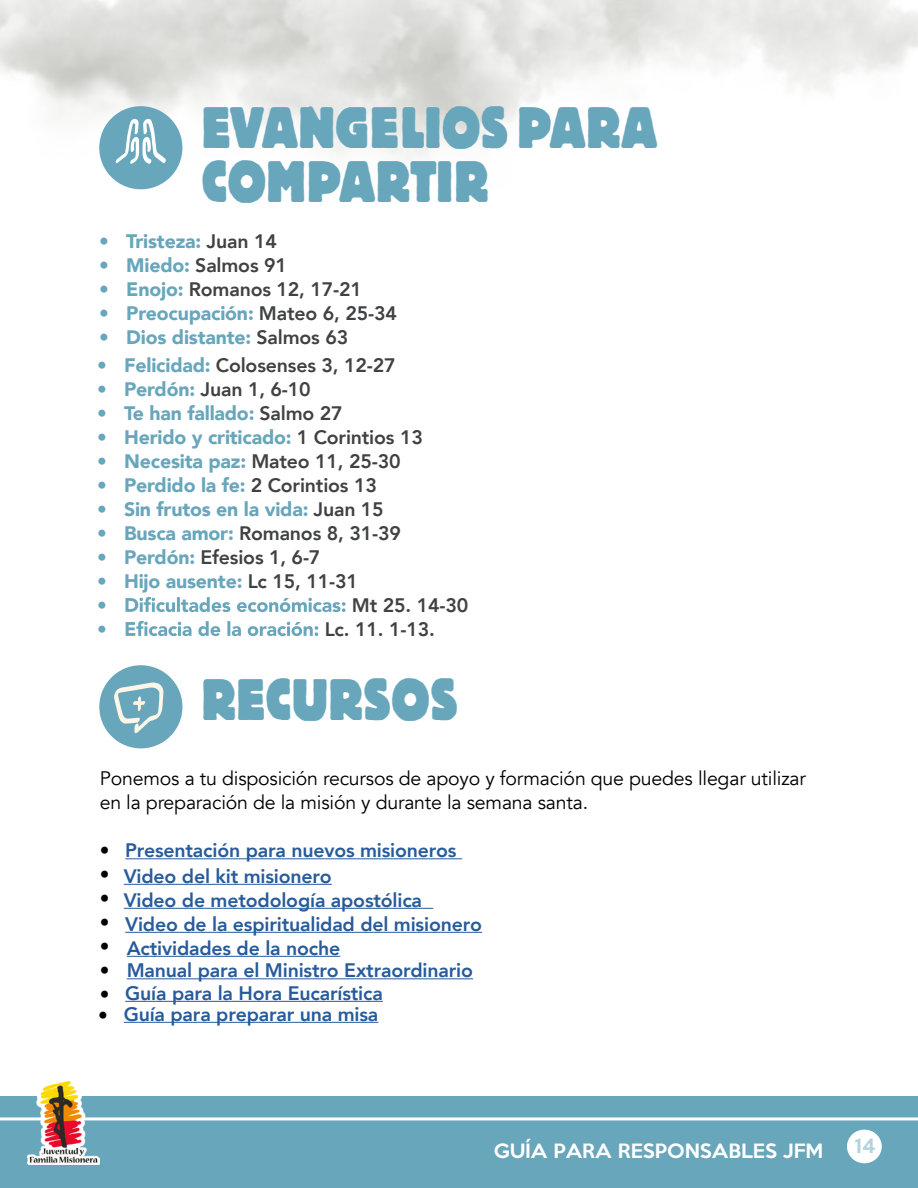
<style>
.page{position:relative;width:918px;height:1188px;background:#fff}
.page>*{position:absolute;margin:0;border:0;box-sizing:border-box;transform-origin:0 0}
.t1{font:800 58.2px/54px "Block BE";letter-spacing:.02em;color:#68a6bc;scale:.8 1}
.t2{font:800 19.5px/24px "Avenir";letter-spacing:-.01em;color:#275b9b}
.t3{font:900 19.5px/24px "Avenir";letter-spacing:-.01em;color:#68a6bc}
.t4{font:800 19.5px "Avenir";letter-spacing:-.01em;color:#404142}
.t5{font:19.5px/24px "Avenir";letter-spacing:-.01em;color:#000}
.t6{font:500 18px "Keep Calm";color:#fff}
.t7{font:500 18px "Keep Calm";color:rgb(104 166 188/.5)}
.s1{font-weight:800;color:#404142}
.s2{font-weight:900;color:#68a6bc}
.s3{color:#000}
</style>
<div class="page">
<div style="left:0;top:1096px;width:918px;height:92px;background:#68a6bc"></div>
<hr style="left:0;top:1117px;width:918px;height:3px;background:#fff">
<div style="left:847px;top:1130px;width:35px;height:33px;background:#fff;border-radius:50%"></div>
<img style="left:27px;top:1081px;width:73px;height:84px">
<div style="left:99px;top:106px;width:83px;height:83px;background:#68a6bc;border-radius:50%"></div>
<svg style="left:116px;top:118px;width:50px;height:46px"></svg>
<svg style="left:125px;top:597px;width:221px;height:15px"></svg>
<svg style="left:126px;top:621px;width:192px;height:15px"></svg>
<div style="left:99px;top:665px;width:83px;height:83px;background:#68a6bc;border-radius:50%"></div>
<svg style="left:114px;top:683px;width:49px;height:51px"></svg>
<svg style="left:125px;top:858px;width:19px;height:1px"></svg>
<hr style="left:144px;top:858px;width:59px;height:1px;background:#275b9b">
<svg style="left:203px;top:858px;width:14px;height:1px"></svg>
<hr style="left:217px;top:858px;width:107px;height:1px;background:#275b9b">
<svg style="left:324px;top:858px;width:58px;height:1px"></svg>
<hr style="left:382px;top:858px;width:47px;height:1px;background:#275b9b">
<svg style="left:429px;top:858px;width:33px;height:1px"></svg>
<hr style="left:124px;top:908px;width:309px;height:1px;background:#275b9b">
<hr style="left:124px;top:884px;width:208px;height:1px;background:#275b9b">
<hr style="left:125px;top:932px;width:357px;height:1px;background:#275b9b">
<hr style="left:127px;top:956px;width:213px;height:1px;background:#275b9b">
<hr style="left:127px;top:978px;width:346px;height:1px;background:#275b9b">
<hr style="left:125px;top:1001px;width:258px;height:1px;background:#275b9b">
<hr style="left:124px;top:1022px;width:254px;height:1px;background:#275b9b">
<h1 class="t1" style="left:202px;top:100px;width:571px">EVANGELIOS PARA<br>COMPARTIR</h1>
<p class="t3" style="left:99px;top:229px;width:179px">• Tristeza: <span class="s1">Juan 14</span></p>
<p class="t4" style="left:99px;top:250px;width:189px"><span class="s2">• Miedo:</span> Salmos 91</p>
<p class="t4" style="left:99px;top:274px;width:264px"><span class="s2">• Enojo:</span> Romanos 12, 17-21</p>
<p class="t3" style="left:99px;top:301px;width:299px">• Preocupación: <span class="s1">Mateo 6, 25-34</span></p>
<p class="t3" style="left:99px;top:325px;width:250px">• Dios distante: <span class="s1">Salmos 63</span></p>
<p class="t4" style="left:97px;top:350px;width:300px"><span class="s2">• Felicidad:</span> Colosenses 3, 12-27</p>
<p class="t4" style="left:97px;top:374px;width:215px"><span class="s2">• Perdón:</span> Juan 1, 6-10</p>
<p class="t3" style="left:97px;top:401px;width:247px">• Te han fallado: <span class="s1">Salmo 27</span></p>
<p class="t3" style="left:97px;top:425px;width:327px">• Herido y criticado: <span class="s1">1 Corintios 13</span></p>
<p class="t3" style="left:97px;top:449px;width:305px">• Necesita paz: <span class="s1">Mateo 11, 25-30</span></p>
<p class="t3" style="left:97px;top:473px;width:281px">• Perdido la fe: <span class="s1">2 Corintios 13</span></p>
<p class="t3" style="left:97px;top:497px;width:288px">• Sin frutos en la vida: <span class="s1">Juan 15</span></p>
<p class="t4" style="left:97px;top:518px;width:305px"><span class="s2">• Busca amor:</span> Romanos 8, 31-39</p>
<p class="t4" style="left:97px;top:542px;width:225px"><span class="s2">• Perdón:</span> Efesios 1, 6-7</p>
<p class="t3" style="left:97px;top:569px;width:262px">• Hijo ausente: <span class="s1">Lc 15, 11-31 </span>•</p>
<p class="t4" style="left:352px;top:590px;width:118px">Mt 25. 14-30</p>
<p class="t3" style="left:97px;top:617px;width:11px">•</p>
<p class="t4" style="left:325px;top:614px;width:112px">Lc. 11. 1-13.</p>
<h1 class="t1" style="left:202px;top:672px;width:321px">RECURSOS</h1>
<p class="t5" style="left:100px;top:767px;width:708px">Ponemos a tu disposición recursos de apoyo y formación que puedes llegar utilizar en la preparación de la misión y durante la semana santa.</p>
<p class="t2" style="left:100px;top:839px;width:358px"><span class="s3">•</span> Presentación para nuevos misioneros <span class="s3">•</span></p>
<p class="t2" style="left:100px;top:888px;width:324px"><span class="s3">•</span> Video de metodología apostólica</p>
<p class="t2" style="left:124px;top:864px;width:210px">Video del kit misionero</p>
<p class="t2" style="left:100px;top:912px;width:384px"><span class="s3">•</span> Video de la espiritualidad del misionero</p>
<p class="t2" style="left:100px;top:936px;width:242px"><span class="s3">•</span> Actividades de la noche</p>
<p class="t2" style="left:100px;top:959px;width:375px"><span class="s3">•</span> Manual para el Ministro Extraordinario</p>
<p class="t2" style="left:100px;top:981px;width:285px"><span class="s3">•</span> Guía para la Hora Eucarística</p>
<p class="t2" style="left:98px;top:1002px;width:282px"><span class="s3">•</span> Guía para preparar una misa</p>
<p class="t6" style="left:494px;top:1135px;width:331px">GUÍA PARA RESPONSABLES JFM</p>
<p class="t7" style="left:854px;top:1131px;width:22px">14</p>
</div>
